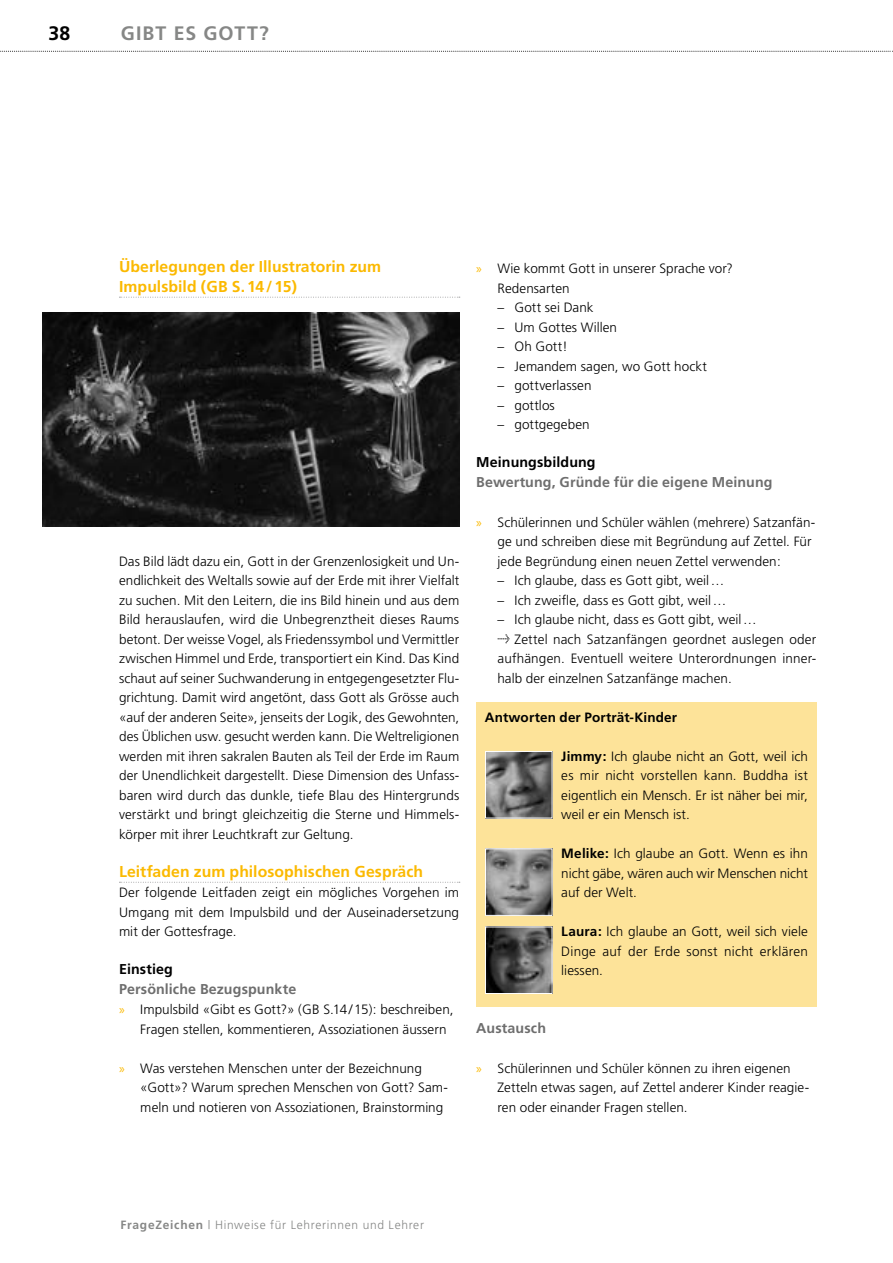
<style>
.page{position:relative;width:893px;height:1263px;background:#fff}
.page>*{position:absolute;margin:0;border:0;box-sizing:border-box;transform-origin:0 0}
.t1{font:700 19.5px "Frutiger";letter-spacing:.055em;color:#868786}
.t2{font:700 19.5px "Frutiger";color:#000}
.t3{font:700 15.75px/19.5px "Frutiger";letter-spacing:.005em;color:#fbb900}
.t4{font:700 14.25px "Frutiger";letter-spacing:.01em;color:#6e6e6e}
.t5{font:700 14.25px "Frutiger";letter-spacing:.01em;color:#000}
.t6{font:300 13.5px/19.5px "Frutiger";letter-spacing:.005em;color:#000}
.t7{font:700 13.5px "Frutiger";letter-spacing:.01em;color:#000}
.t8{font:300 12px "Frutiger";letter-spacing:.055em;color:#868786}
.s1{font-family:"Myriad Pro";font-weight:400;color:#fbb900}
.s2{font-family:"Meta Plus";font-weight:400;font-size:10.5px}
.s3{font-weight:700}
</style>
<div class="page">
<svg style="left:0;top:51px;width:893px;height:1px"></svg>
<svg style="left:119px;top:297px;width:341px;height:1px"></svg>
<img style="left:43px;top:312px;width:416px;height:214px">
<svg style="left:119px;top:882px;width:341px;height:1px"></svg>
<div style="left:476px;top:702px;width:340px;height:305px;background:#fde399"></div>
<img style="left:487px;top:753px;width:63px;height:63px">
<div style="left:485px;top:751px;width:67px;height:67px;border:1px solid #fff"></div>
<img style="left:487px;top:851px;width:63px;height:63px">
<div style="left:485px;top:849px;width:67px;height:67px;border:1px solid #fff"></div>
<img style="left:487px;top:929px;width:63px;height:63px">
<div style="left:485px;top:927px;width:67px;height:67px;border:1px solid #fff"></div>
<h1 class="t2" style="left:49px;top:22px;width:23px">38</h1>
<h1 class="t1" style="left:121px;top:22px;width:150px">GIBT ES GOTT?</h1>
<p class="t3" style="left:119px;top:257px;width:264px">Überlegungen der Illustratorin zum<br>Impulsbild (GB S.14 / 15)</p>
<p class="t6" style="left:497px;top:259px;width:237px;text-indent:-21px"><span class="s1">»</span> Wie kommt Gott in unserer Sprache vor?<br>Redensarten</p>
<p class="t6" style="left:497px;top:298px;width:98px">– Gott sei Dank</p>
<p class="t6" style="left:497px;top:317px;width:121px">– Um Gottes Willen</p>
<p class="t6" style="left:497px;top:337px;width:72px">– Oh Gott!</p>
<p class="t6" style="left:497px;top:356px;width:211px">– Jemandem sagen, wo Gott hockt</p>
<p class="t6" style="left:497px;top:376px;width:95px">– gottverlassen</p>
<p class="t6" style="left:497px;top:395px;width:59px">– gottlos</p>
<p class="t6" style="left:497px;top:415px;width:94px">– gottgegeben</p>
<p class="t5" style="left:476px;top:454px;width:121px">Meinungsbildung</p>
<p class="t4" style="left:476px;top:473px;width:298px">Bewertung, Gründe für die eigene Meinung</p>
<p class="t6" style="left:497px;top:512px;width:319px;text-indent:-21px"><span class="s1">»</span> Schülerinnen und Schüler wählen (mehrere) Satzanfän&shy;ge und schreiben diese mit Begründung auf Zettel. Für jede Begründung einen neuen Zettel verwenden:</p>
<p class="t6" style="left:497px;top:571px;width:228px">– Ich glaube, dass es Gott gibt, weil …</p>
<p class="t6" style="left:497px;top:590px;width:230px">– Ich zweifle, dass es Gott gibt, weil …</p>
<p class="t6" style="left:497px;top:610px;width:320px">– Ich glaube nicht, dass es Gott gibt, weil …<br><span class="s2">&gt;</span> Zettel nach Satzanfängen geordnet auslegen oder aufhängen. Eventuell weitere Unterordnungen inner&shy;halb der einzelnen Satzanfänge machen.</p>
<p class="t6" style="left:119px;top:551px;width:342px;text-align:justify">Das Bild lädt dazu ein, Gott in der Grenzenlosigkeit und Un&shy;endlichkeit des Weltalls sowie auf der Erde mit ihrer Vielfalt zu suchen. Mit den Leitern, die ins Bild hinein und aus dem Bild herauslaufen, wird die Unbegrenztheit dieses Raums betont. Der weisse Vogel, als Friedenssymbol und Vermittler zwischen Himmel und Erde, transportiert ein Kind. Das Kind schaut auf seiner Suchwanderung in entgegengesetzter Flu&shy;grichtung. Damit wird angetönt, dass Gott als Grösse auch «auf der anderen Seite», jenseits der Logik, des Gewohnten, des Üblichen usw. gesucht werden kann. Die Weltreligionen werden mit ihren sakralen Bauten als Teil der Erde im Raum der Unendlichkeit dargestellt. Diese Dimension des Unfass&shy;baren wird durch das dunkle, tiefe Blau des Hintergrunds verstärkt und bringt gleichzeitig die Sterne und Himmels&shy;körper mit ihrer Leuchtkraft zur Geltung.</p>
<p class="t3" style="left:119px;top:861px;width:306px">Leitfaden zum philosophischen Gespräch</p>
<p class="t6" style="left:119px;top:883px;width:342px;text-align:justify">Der folgende Leitfaden zeigt ein mögliches Vorgehen im Umgang mit dem Impulsbild und der Auseinadersetzung mit der Gottesfrage.</p>
<p class="t5" style="left:119px;top:961px;width:55px">Einstieg</p>
<p class="t4" style="left:119px;top:980px;width:179px">Persönliche Bezugspunkte</p>
<p class="t6" style="left:140px;top:1000px;width:315px;text-indent:-21px"><span class="s1">»</span> Impulsbild «Gibt es Gott?» (GB S.14 / 15): beschreiben,<br>Fragen stellen, kommentieren, Assoziationen äussern</p>
<p class="t6" style="left:140px;top:1058px;width:309px;text-indent:-21px"><span class="s1">»</span> Was verstehen Menschen unter der Bezeichnung «Gott»? Warum sprechen Menschen von Gott? Sam&shy;meln und notieren von Assoziationen, Brainstorming</p>
<p class="t7" style="left:485px;top:709px;width:194px">Antworten der Porträt-Kinder</p>
<p class="t6" style="left:561px;top:746px;width:248px;text-align:justify"><span class="s3">Jimmy:</span> Ich glaube nicht an Gott, weil ich es mir nicht vorstellen kann. Buddha ist eigentlich ein Mensch. Er ist näher bei mir, weil er ein Mensch ist.</p>
<p class="t6" style="left:561px;top:844px;width:248px;text-align:justify"><span class="s3">Melike:</span> Ich glaube an Gott. Wenn es ihn nicht gäbe, wären auch wir Menschen nicht auf der Welt.</p>
<p class="t6" style="left:561px;top:922px;width:248px;text-align:justify"><span class="s3">Laura:</span> Ich glaube an Gott, weil sich viele Dinge auf der Erde sonst nicht erklären liessen.</p>
<p class="t4" style="left:476px;top:1019px;width:71px">Austausch</p>
<p class="t6" style="left:497px;top:1058px;width:313px;text-indent:-21px"><span class="s1">»</span> Schülerinnen und Schüler können zu ihren eigenen<br>Zetteln etwas sagen, auf Zettel anderer Kinder reagie&shy;ren oder einander Fragen stellen.</p>
<p class="t8" style="left:121px;top:1218px;width:305px"><span class="s3">FrageZeichen</span> | Hinweise für Lehrerinnen und Lehrer</p>
</div>
